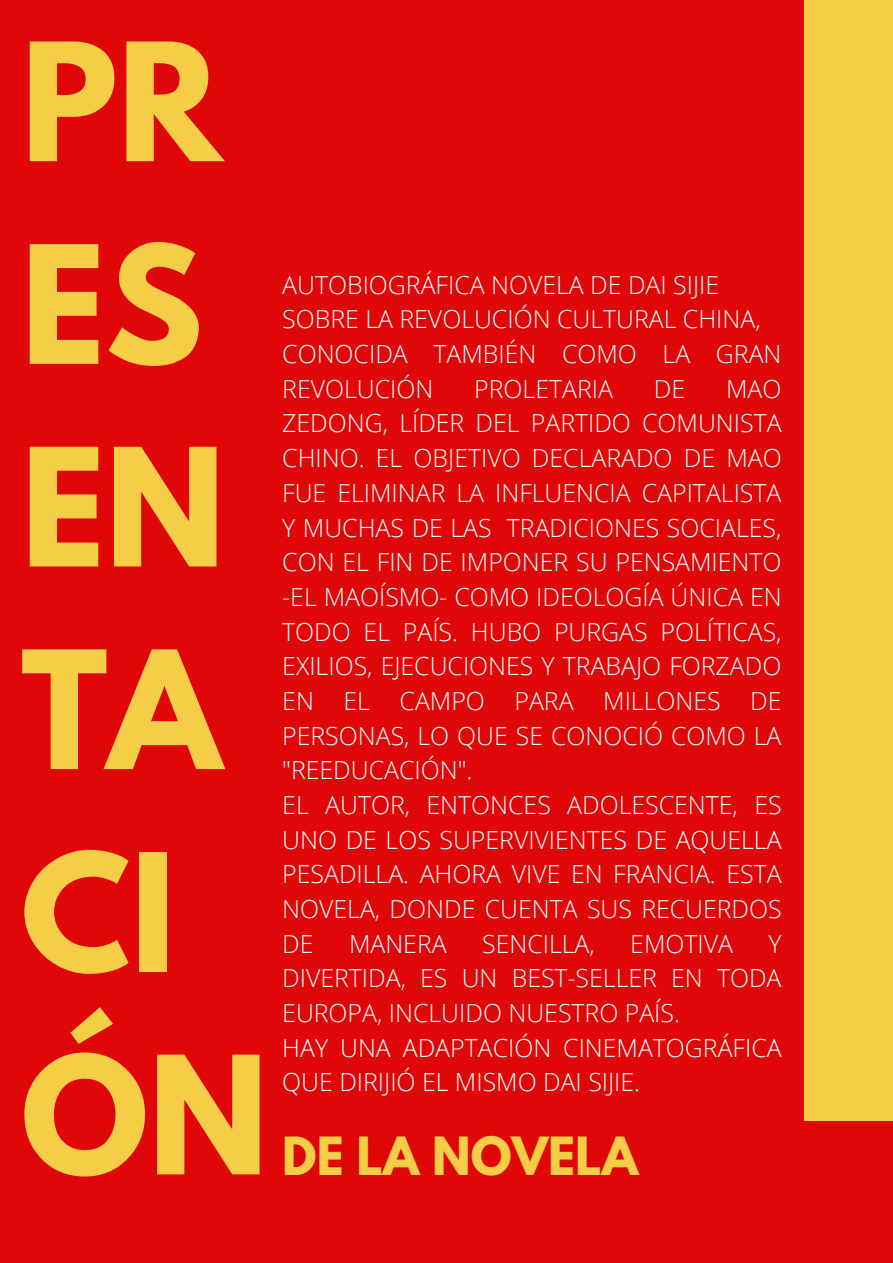
<style>
.page{position:relative;width:893px;height:1263px;background:#df0707}
.page>*{position:absolute;margin:0;border:0;box-sizing:border-box;transform-origin:0 0}
.t1{font:700 145.12px/202.6px "League Spartan";color:#f6cd47}
.t2{font:700 46.65px "League Spartan";color:#f6cd47}
.t3{font:300 24.83px/34.7px "Open Sans";color:#fff}
</style>
<div class="page">
<div style="left:804px;top:0;width:89px;height:1121px;background:#f6cd47"></div>
<h1 class="t1" style="left:21px;top:20px;width:249px">PR<br>ES<br>EN<br>TA<br>CI<br>ÓN</h1>
<p class="t3" style="left:282px;top:267px;width:501px">AUTOBIOGRÁFICA NOVELA DE DAI SIJIE<br>SOBRE LA REVOLUCIÓN CULTURAL CHINA,<br>CONOCIDA TAMBIÉN COMO LA GRAN<br>REVOLUCIÓN</p>
<p class="t3" style="left:282px;top:371px;width:501px;text-indent:444px">MAO<br>ZEDONG, LÍDER DEL PARTIDO COMUNISTA<br>CHINO. EL OBJETIVO DECLARADO DE MAO<br>FUE ELIMINAR LA INFLUENCIA CAPITALISTA<br>Y MUCHAS DE LAS TRADICIONES SOCIALES,<br>CON EL FIN DE IMPONER SU PENSAMIENTO -EL MAOÍSMO- COMO IDEOLOGÍA ÚNICA EN<br>TODO EL PAÍS. HUBO PURGAS POLÍTICAS,<br>EXILIOS, EJECUCIONES Y TRABAJO FORZADO<br>EN EL CAMPO PARA MILLONES DE<br>PERSONAS, LO QUE SE CONOCIÓ COMO LA "REEDUCACIÓN".<br>EL AUTOR, ENTONCES ADOLESCENTE, ES<br>UNO DE LOS SUPERVIVIENTES DE AQUELLA<br>PESADILLA. AHORA VIVE EN FRANCIA. ESTA<br>NOVELA, DONDE CUENTA SUS RECUERDOS<br>DE</p>
<p class="t3" style="left:474px;top:371px;width:140px">PROLETARIA</p>
<p class="t3" style="left:654px;top:371px;width:33px">DE</p>
<p class="t3" style="left:349px;top:926px;width:99px">MANERA</p>
<p class="t3" style="left:482px;top:926px;width:114px">SENCILLA,</p>
<p class="t3" style="left:630px;top:926px;width:104px">EMOTIVA</p>
<p class="t3" style="left:282px;top:926px;width:501px;text-indent:486px">Y<br>DIVERTIDA, ES UN BEST-SELLER EN TODA<br>EUROPA, INCLUIDO NUESTRO PAÍS.<br>HAY UNA ADAPTACIÓN CINEMATOGRÁFICA<br>QUE DIRIJIÓ EL MISMO DAI SIJIE.</p>
<h2 class="t2" style="left:282px;top:1133px;width:357px">DE LA NOVELA</h2>
</div>
